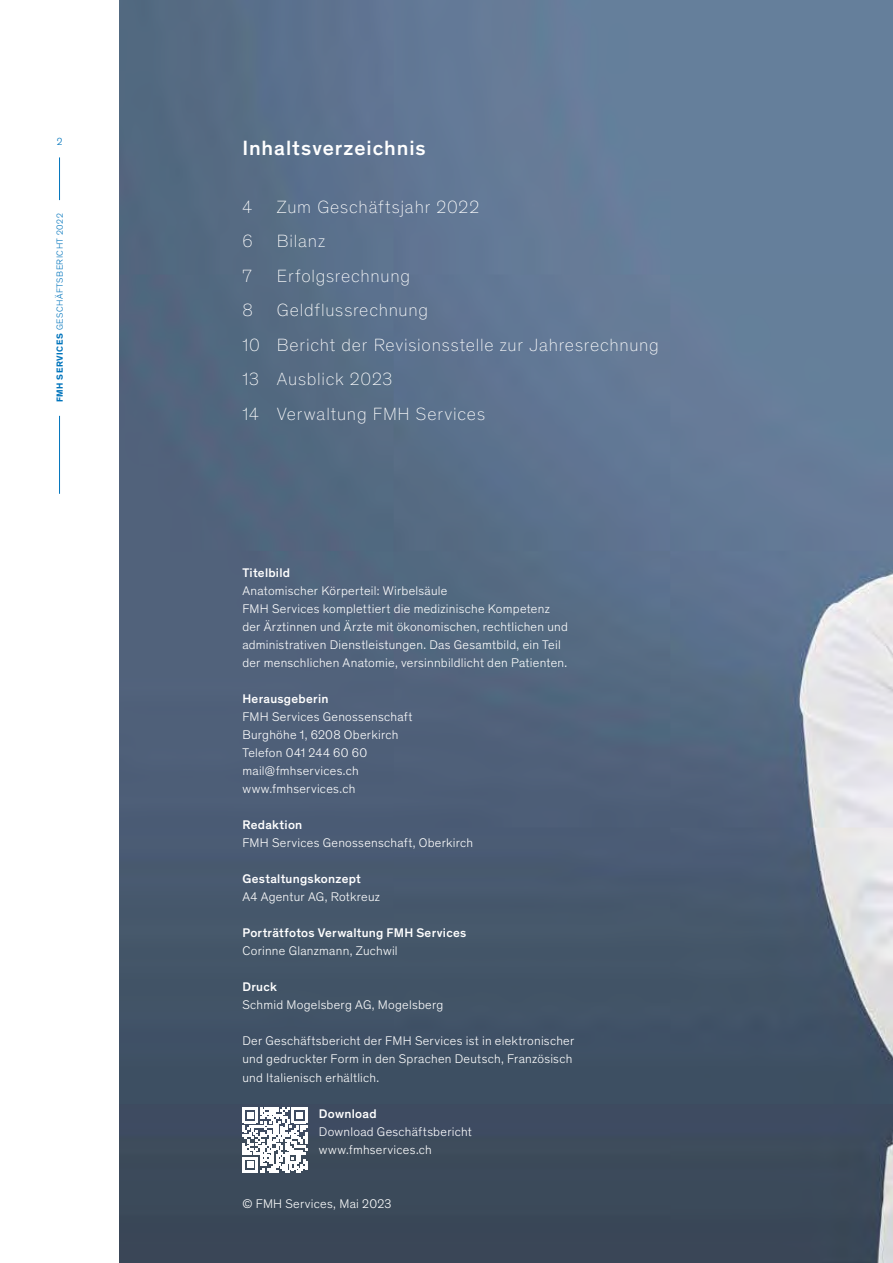
<style>
.page{position:relative;width:893px;height:1263px;background:#fff}
.page>*{position:absolute;margin:0;border:0;box-sizing:border-box;transform-origin:0 0}
.t1{font:500 21px "Theinhardt";letter-spacing:.045em;color:#fff}
.t2{font:100 18px/34.5px "Theinhardt";letter-spacing:.04em;color:#fff}
.t3{font:300 12.75px/18px "Theinhardt";letter-spacing:.02em;color:#fff}
.t4{font:500 12.75px "Theinhardt";letter-spacing:.02em;color:#fff}
.t5{font:300 10.5px "Theinhardt";color:#0074bc}
.t6{font:300 9px "Theinhardt";letter-spacing:.06em;color:#0074bc}
.s1{font-weight:700}
</style>
<div class="page">
<img style="left:119px;top:0;width:774px;height:1263px">
<svg style="left:242px;top:1107px;width:65px;height:65px"></svg>
<hr style="left:59px;top:416px;width:1px;height:78px;background:#0074bc">
<hr style="left:59px;top:157px;width:1px;height:43px;background:#0074bc">
<p class="t5" style="left:57px;top:134px;width:7px">2</p>
<p class="t6" style="left:53px;top:402px;width:190px;rotate:-90deg"><span class="s1">FMH SERVICES</span> GESCHÄFTSBERICHT 2022</p>
<h1 class="t1" style="left:242px;top:132px;width:185px">Inhaltsverzeichnis</h1>
<h2 class="t2" style="left:242px;top:189px;width:11px">4</h2>
<h2 class="t2" style="left:277px;top:189px;width:204px">Zum Geschäftsjahr 2022</h2>
<h2 class="t2" style="left:242px;top:223px;width:12px">6</h2>
<h2 class="t2" style="left:277px;top:223px;width:50px">Bilanz</h2>
<h2 class="t2" style="left:242px;top:258px;width:11px">7</h2>
<h2 class="t2" style="left:277px;top:258px;width:135px">Erfolgsrechnung</h2>
<h2 class="t2" style="left:242px;top:292px;width:12px">8</h2>
<h2 class="t2" style="left:242px;top:292px;width:418px;text-indent:35px">Geldflussrechnung<br>10 Bericht der Revisionsstelle zur Jahresrechnung<br>13 Ausblick 2023<br>14 Verwaltung FMH Services</h2>
<p class="t4" style="left:242px;top:564px;width:49px">Titelbild</p>
<p class="t3" style="left:242px;top:581px;width:327px">Anatomischer Körperteil: Wirbelsäule<br>FMH Services komplettiert die medizinische Kompetenz der Ärztinnen und Ärzte mit ökonomischen, rechtlichen und administrativen Dienstleistungen. Das Gesamtbild, ein Teil der menschlichen Anatomie, versinnbildlicht den Patienten.</p>
<p class="t4" style="left:242px;top:690px;width:88px">Herausgeberin</p>
<p class="t3" style="left:242px;top:707px;width:172px">FMH Services Genossenschaft<br>Burghöhe 1, 6208 Oberkirch<br>Telefon 041 244 60 60 mail@fmhservices.ch www.fmhservices.ch</p>
<p class="t4" style="left:242px;top:816px;width:61px">Redaktion</p>
<p class="t3" style="left:242px;top:833px;width:232px">FMH Services Genossenschaft, Oberkirch</p>
<p class="t4" style="left:242px;top:870px;width:120px">Gestaltungskonzept</p>
<p class="t3" style="left:242px;top:887px;width:139px">A4 Agentur AG, Rotkreuz</p>
<p class="t4" style="left:242px;top:924px;width:225px">Porträtfotos Verwaltung FMH Services</p>
<p class="t3" style="left:242px;top:941px;width:157px">Corinne Glanzmann, Zuchwil</p>
<p class="t4" style="left:242px;top:978px;width:36px">Druck</p>
<p class="t3" style="left:242px;top:995px;width:202px">Schmid Mogelsberg AG, Mogelsberg</p>
<p class="t3" style="left:242px;top:1031px;width:333px">Der Geschäftsbericht der FMH Services ist in elektronischer und gedruckter Form in den Sprachen Deutsch, Französisch und Italienisch erhältlich.</p>
<p class="t4" style="left:319px;top:1104px;width:59px">Download</p>
<p class="t3" style="left:319px;top:1121px;width:155px">Download Geschäftsbericht www.fmhservices.ch</p>
<p class="t3" style="left:242px;top:1193px;width:151px">© FMH Services, Mai 2023</p>
</div>
